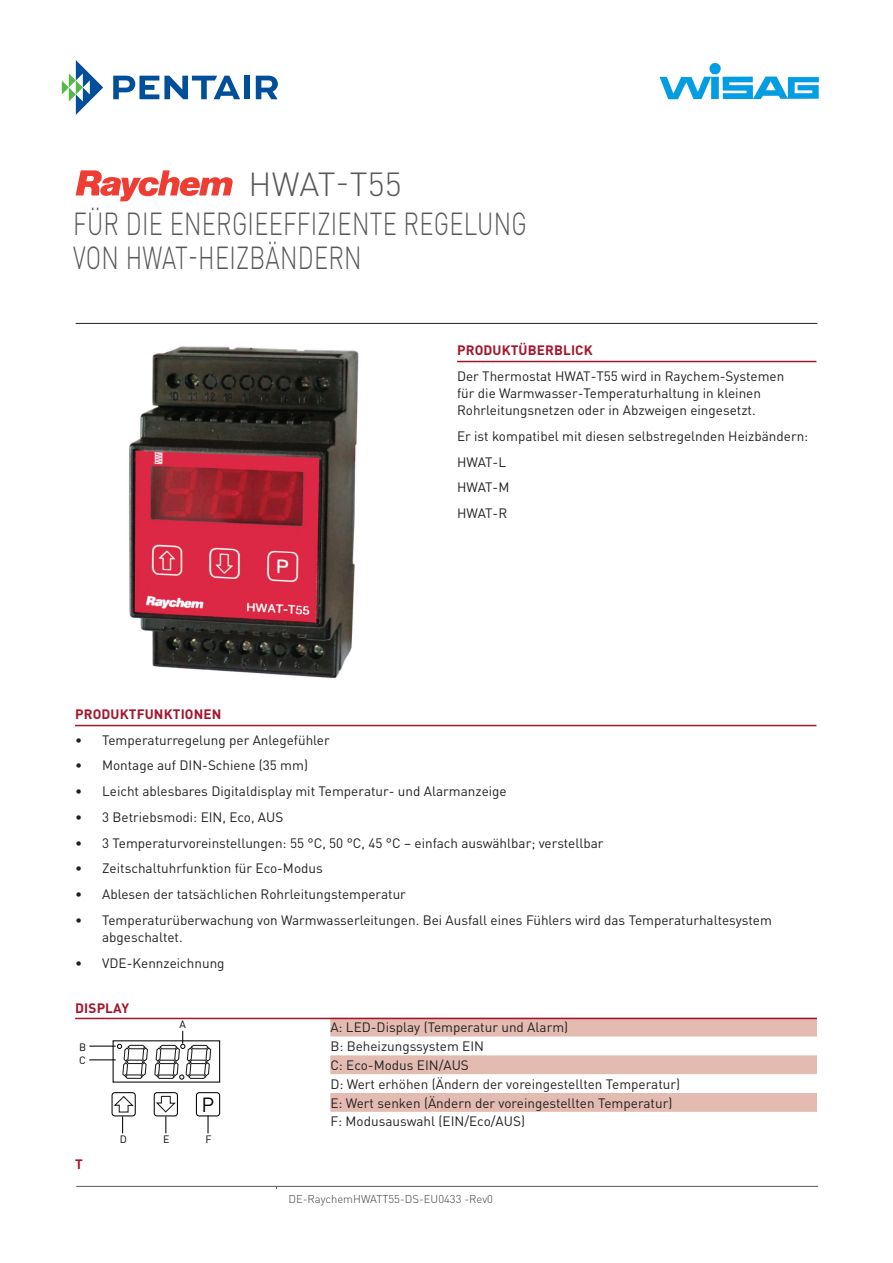
<style>
.page{position:relative;width:893px;height:1263px;background:#fff}
.page>*{position:absolute;margin:0;border:0;box-sizing:border-box;transform-origin:0 0}
.t1{font:300 33px "DIN Pro";color:#57585a}
.t2{font:300 31.5px/34.5px "DIN Pro";letter-spacing:.01em;color:#57585a;scale:.75 1}
.t3{font:20.25px "DIN Pro";color:#040503}
.t4{font:13.5px/18.8px "DIN Pro";color:#231f20}
.t5{font:700 13.5px "DIN Pro";letter-spacing:.01em;color:#a3152c}
.t6{font:300 11.25px "DIN Pro";color:#3e3e3f}
.t7{font:10.65px "DIN Pro";color:#040503}
</style>
<div class="page">
<svg style="left:62px;top:60px;width:41px;height:55px"></svg>
<svg style="left:113px;top:76px;width:127px;height:23px"></svg>
<div style="left:244px;top:76px;width:6px;height:23px;background:#014e99"></div>
<svg style="left:256px;top:76px;width:22px;height:23px"></svg>
<hr style="left:76px;top:323px;width:741px;height:1px;background:#231f20">
<hr style="left:76px;top:1186px;width:742px;height:1px;background:#57585a">
<svg style="left:76px;top:170px;width:157px;height:31px"></svg>
<hr style="left:457px;top:361px;width:359px;height:1px;background:#a3152c">
<hr style="left:75px;top:725px;width:741px;height:1px;background:#a3152c">
<img style="left:129px;top:346px;width:230px;height:333px">
<svg style="left:330px;top:1019px;width:487px;height:93px;fill:#e3bbb1"></svg>
<hr style="left:75px;top:1018px;width:742px;height:1px;background:#a3152c">
<div style="left:112px;top:1092px;width:24px;height:24px;border:1px solid #040503;border-radius:3px"></div>
<div style="left:154px;top:1092px;width:24px;height:24px;border:1px solid #040503;border-radius:3px"></div>
<div style="left:196px;top:1092px;width:24px;height:24px;border:1px solid #040503;border-radius:3px"></div>
<svg style="left:207px;top:1115px;width:2px;height:18px"></svg>
<svg style="left:155px;top:1095px;width:21px;height:38px"></svg>
<svg style="left:113px;top:1095px;width:22px;height:38px"></svg>
<svg style="left:89px;top:1031px;width:123px;height:48px"></svg>
<img style="left:659px;top:62px;width:160px;height:38px">
<h1 class="t1" style="left:248px;top:161px;width:155px">HWAT-T55</h1>
<h2 class="t2" style="left:73px;top:205px;width:261px">FÜR DIE ENERGIEEFF</h2>
<h2 class="t2" style="left:73px;top:205px;width:606px;text-indent:238px">IZIENTE REGELU NG<br>VON HWAT‑HEIZBÄNDERN</h2>
<p class="t5" style="left:457px;top:341px;width:137px">PRODUKTÜBERBLICK</p>
<p class="t4" style="left:457px;top:366px;width:329px;line-height:17.2px">Der Thermostat HWAT-T55 wird in Raychem-Systemen für die Warmwasser-Temperaturhaltung in kleinen<br>Rohrleitungsnetzen oder in Abzweigen eingesetzt.</p>
<p class="t4" style="left:457px;top:422px;width:353px;line-height:25.8px">Er ist kompatibel mit diesen selbstregelnden Heizbändern:<br>HWAT-L<br>HWAT-M<br>HWAT-R</p>
<p class="t5" style="left:75px;top:705px;width:19px">PRODUKT</p>
<p class="t5" style="left:137px;top:705px;width:35px">FUNKTIO</p>
<p class="t5" style="left:194px;top:705px;width:29px">NEN</p>
<p class="t4" style="left:75px;top:730px;width:256px">• Temperaturregelung per Anlegefühler</p>
<p class="t4" style="left:75px;top:755px;width:234px">• Montage auf DIN-Schiene (35 mm)</p>
<p class="t4" style="left:75px;top:781px;width:433px">• Leicht ablesbares Digitaldisplay mit Temperatur- und Alarmanzeige</p>
<p class="t4" style="left:75px;top:807px;width:210px">• 3 Betriebsmodi: EIN, Eco, AUS</p>
<p class="t4" style="left:75px;top:833px;width:530px">• 3 Temperaturvoreinstellungen: 55 °C, 50 °C, 45 °C – einfach auswählbar; verstellbar</p>
<p class="t4" style="left:75px;top:858px;width:249px">• Zeitschaltuhrfunktion für Eco-Modus</p>
<p class="t4" style="left:75px;top:884px;width:332px">• Ablesen der tatsächlichen Rohrleitungstemperatur</p>
<p class="t4" style="left:102px;top:911px;width:671px;line-height:17.2px;text-indent:-27px">• Temperaturüberwachung von Warmwasserleitungen. Bei Ausfall eines Fühlers wird das Temperaturhaltesystem abgeschaltet.</p>
<p class="t4" style="left:75px;top:953px;width:151px">• VDE-Kennzeichnung</p>
<p class="t5" style="left:75px;top:999px;width:55px">DISPLAY</p>
<p class="t4" style="left:330px;top:1017px;width:351px">A: LED-Display (Temperatur und Alarm)<br>B: Beheizungssystem EIN<br>C: Eco-Modus EIN/AUS<br>D: Wert erhöhen (Ändern der voreingestellten Temperatur)<br>E: Wert senken (Ändern der voreingestellten Temperatur)<br>F: Modusauswahl (EIN/Eco/AUS)</p>
<p class="t5" style="left:75px;top:1155px;width:9px">T</p>
<p class="t7" style="left:179px;top:1017px;width:8px">A</p>
<p class="t7" style="left:79px;top:1039px;width:9px">B</p>
<p class="t7" style="left:79px;top:1053px;width:8px">C</p>
<h3 class="t3" style="left:202px;top:1090px;width:14px">P</h3>
<p class="t7" style="left:120px;top:1132px;width:9px">D</p>
<p class="t7" style="left:163px;top:1132px;width:8px">E</p>
<p class="t7" style="left:206px;top:1132px;width:8px">F</p>
<p class="t6" style="left:288px;top:1191px;width:206px">DE-RAYCHEMHWATT55-DS-EU0433 -REV0</p>
</div>
